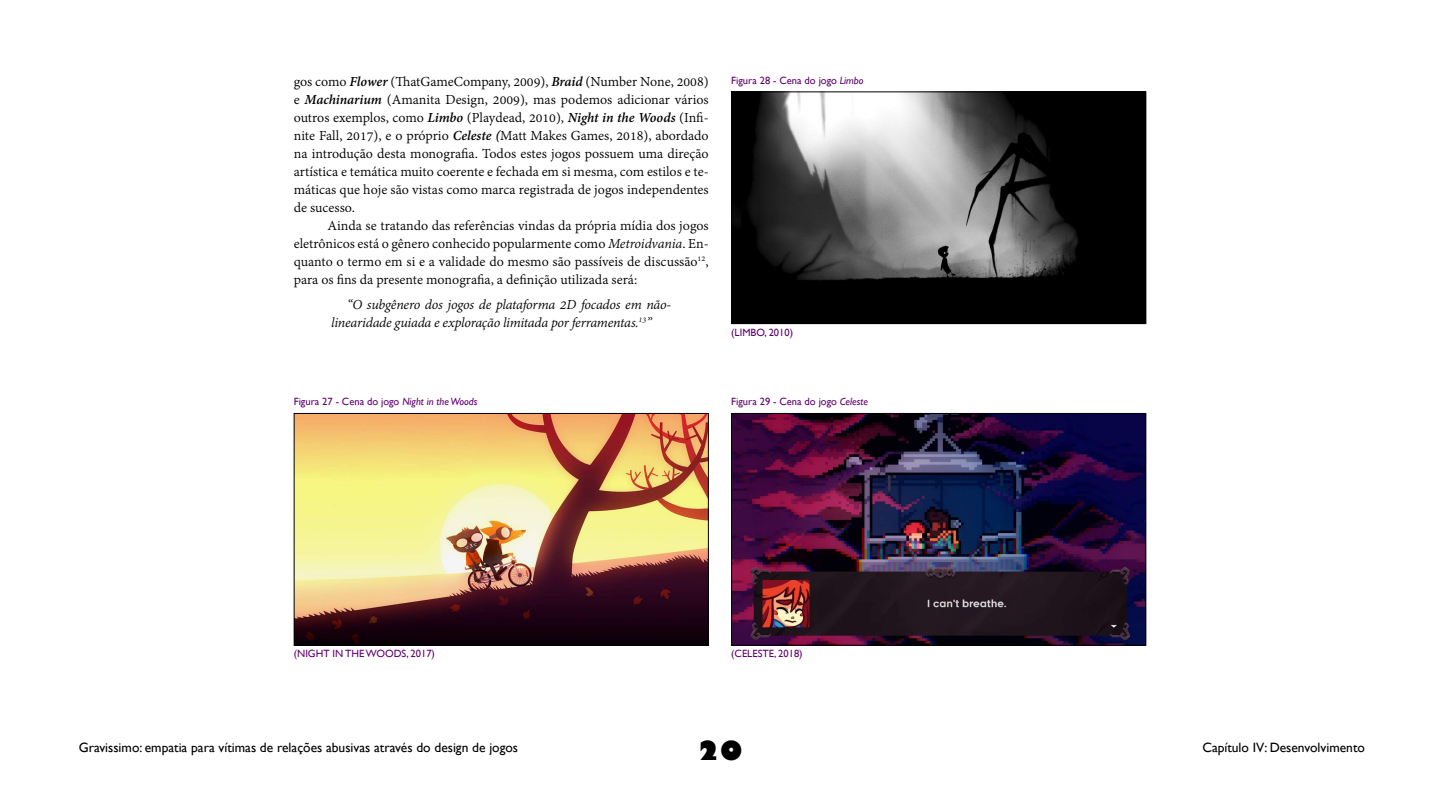
<style>
.page{position:relative;width:1440px;height:810px;background:#fff}
.page>*{position:absolute;margin:0;border:0;box-sizing:border-box;transform-origin:0 0}
.t1{font:800 26.25px "Gill Sans";color:#000}
.t2{font:15px/18px "Adobe Devanagari";color:#000;text-align:justify}
.t3{font:italic 15px/18px "Adobe Devanagari";letter-spacing:-.015em;color:#000}
.t4{font:13.5px "Gill Sans";color:#000}
.t5{font:10.5px "Gill Sans";color:#61006f}
.s1{font-weight:700;font-style:italic}
.s2{font-style:italic}
</style>
<div class="page">
<img style="left:296px;top:415px;width:411px;height:229px">
<div style="left:294px;top:413px;width:415px;height:233px;border:1px solid #000"></div>
<img style="left:733px;top:94px;width:411px;height:228px">
<div style="left:731px;top:92px;width:415px;height:232px;border:1px solid #000"></div>
<img style="left:733px;top:415px;width:411px;height:229px">
<div style="left:731px;top:413px;width:415px;height:233px;border:1px solid #000"></div>
<p class="t2" style="left:294px;top:74px;width:417px">gos como <span class="s1">Flower</span> (ThatGameCompany, 2009), <span class="s1">Braid</span> (Number None, 2008) e <span class="s1">Machinarium</span> (Amanita Design, 2009), mas podemos adicionar vários outros exemplos, como <span class="s1">Limbo</span> (Playdead, 2010), <span class="s1">Night in the Woods</span> (Infi&shy;nite Fall, 2017), e o próprio <span class="s1">Celeste (</span>Matt Makes Games, 2018), abordado na introdução desta monografia. Todos estes jogos possuem uma direção artística e temática muito coerente e fechada em si mesma, com estilos e te&shy;máticas que hoje são vistas como marca registrada de jogos independentes de sucesso.</p>
<p class="t2" style="left:294px;top:218px;width:417px;text-indent:34px">Ainda se tratando das referências vindas da própria mídia dos jogos eletrônicos está o gênero conhecido popularmente como <span class="s2">Metroidvania</span>. En&shy;quanto o termo em si e a validade do mesmo são passíveis de discussão<sup>12</sup>, para os fins da presente monografia, a definição utilizada será:</p>
<p class="t3" style="left:331px;top:297px;width:342px;text-indent:16px">“O subgênero dos jogos de plataforma 2D focados em não&shy;linearidade guiada e exploração limitada por ferramentas.<sup>13</sup>”</p>
<p class="t5" style="left:731px;top:74px;width:134px">Figura 28 - Cena do jogo <span class="s2">Limbo</span></p>
<p class="t5" style="left:731px;top:326px;width:63px">(LIMBO, 2010)</p>
<p class="t5" style="left:294px;top:396px;width:185px">Figura 27 - Cena do jogo <span class="s2">Night in the Woods</span></p>
<p class="t5" style="left:731px;top:395px;width:138px">Figura 29 - Cena do jogo <span class="s2">Celeste</span></p>
<p class="t5" style="left:294px;top:648px;width:143px">(NIGHT IN THE WOODS, 2017)</p>
<p class="t5" style="left:731px;top:648px;width:73px">(CELESTE, 2018)</p>
<p class="t4" style="left:79px;top:740px;width:441px">Gravissimo: empatia para vítimas de relações abusivas através do design de jogos</p>
<h1 class="t1" style="left:698px;top:730px;width:46px">20</h1>
<p class="t4" style="left:1203px;top:740px;width:164px">Capítulo IV: Desenvolvimento</p>
</div>
